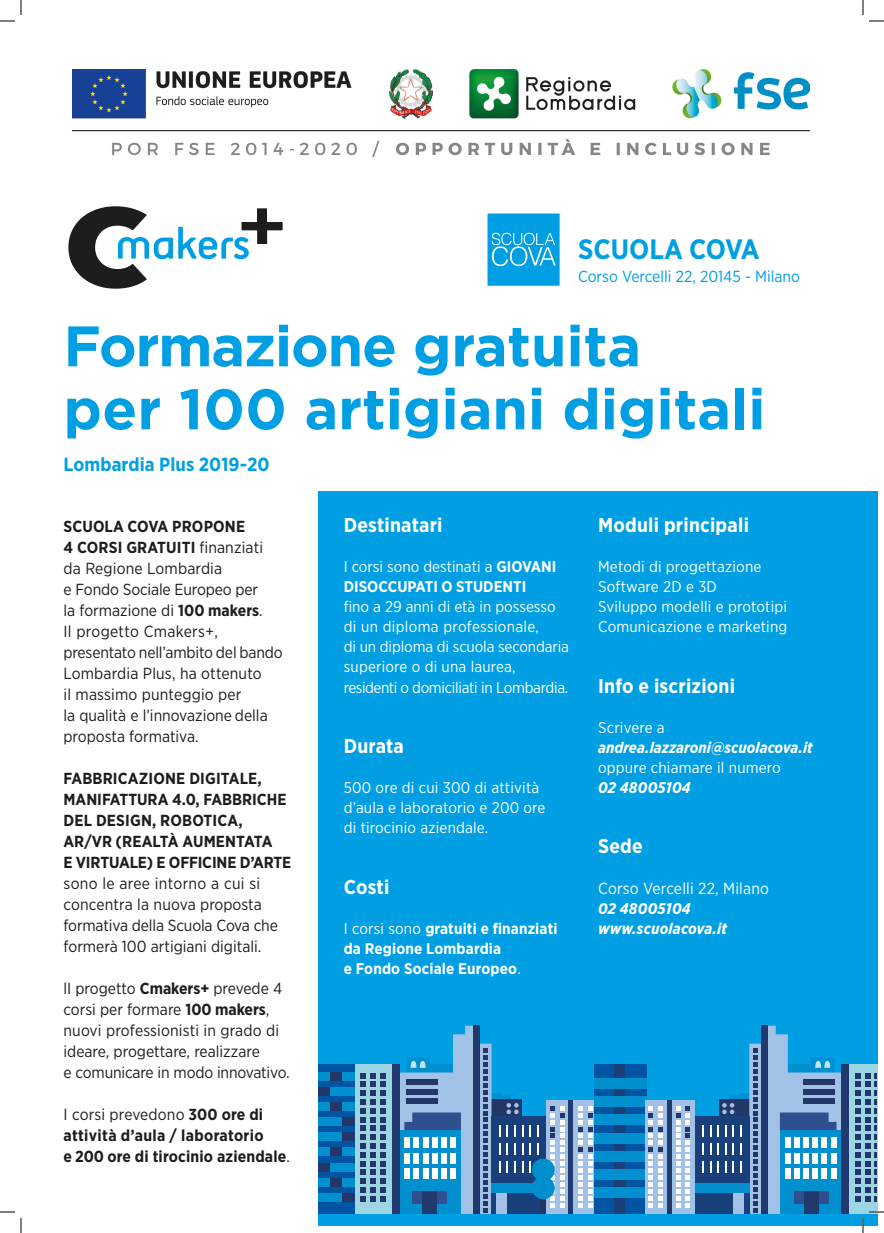
<style>
.page{position:relative;width:884px;height:1233px;background:#fff}
.page>*{position:absolute;margin:0;border:0;box-sizing:border-box;transform-origin:0 0}
.t1{font:700 57px "Gotham";color:#009fe3}
.t2{font:700 57px "Gotham";letter-spacing:-.02em;color:#009fe3}
.t3{font:700 28px "Gotham Narrow";color:#009fe3}
.t4{font:700 20px "Gotham Narrow";letter-spacing:.01em;color:#fff}
.t5{font:700 19px "Gotham Narrow";letter-spacing:.005em;color:#009fe3}
.t6{font:16px/21px "Gotham Narrow";color:#1d1d1b}
.t7{font:700 16px/21px "Gotham Narrow";letter-spacing:.01em;color:#1d1d1b}
.t8{font:16px "Gotham Narrow";color:#009fe3}
.t9{font:16px "Gotham Narrow";letter-spacing:.01em;color:#fff}
.t10{font:15.5px/20.1px "Gotham Narrow";letter-spacing:.01em;color:#fff}
.t11{font:700 15.5px "Gotham Narrow";letter-spacing:.01em;color:#fff}
.t12{font:italic 700 15.5px "Gotham Narrow";color:#fff}
.s1{font-weight:700}
.s2{font-weight:400}
.s3{font-weight:400;font-size:15.5px}
</style>
<div class="page">
<div style="left:318px;top:491px;width:559px;height:735px;background:#009fe3"></div>
<svg style="left:68px;top:206px;width:215px;height:83px"></svg>
<div style="left:487px;top:213px;width:73px;height:73px;background:#009fe3"></div>
<svg style="left:492px;top:233px;width:64px;height:33px"></svg>
<div style="left:491px;top:1116px;width:55px;height:98px;background:#19407b"></div>
<div style="left:546px;top:1100px;width:50px;height:114px;background:#a2c1e7"></div>
<div style="left:318px;top:1064px;width:37px;height:150px;background:#0055a3"></div>
<div style="left:392px;top:1064px;width:7px;height:150px;background:#203a70"></div>
<div style="left:568px;top:1100px;width:5px;height:114px;background:#203a70"></div>
<div style="left:355px;top:1064px;width:37px;height:150px;background:#9cd5e4"></div>
<div style="left:318px;top:1072px;width:12px;height:9px;background:#008fcf"></div>
<div style="left:330px;top:1072px;width:13px;height:9px;background:#233668"></div>
<div style="left:342px;top:1072px;width:13px;height:9px;background:#008fcf"></div>
<div style="left:318px;top:1087px;width:12px;height:9px;background:#233668"></div>
<div style="left:330px;top:1087px;width:13px;height:9px;background:#008fcf"></div>
<div style="left:342px;top:1087px;width:13px;height:9px;background:#008fcf"></div>
<div style="left:318px;top:1102px;width:12px;height:9px;background:#008fcf"></div>
<div style="left:330px;top:1102px;width:13px;height:9px;background:#233668"></div>
<div style="left:342px;top:1102px;width:13px;height:9px;background:#008fcf"></div>
<div style="left:318px;top:1117px;width:12px;height:9px;background:#008fcf"></div>
<div style="left:330px;top:1117px;width:13px;height:9px;background:#008fcf"></div>
<div style="left:342px;top:1117px;width:13px;height:9px;background:#233668"></div>
<div style="left:318px;top:1132px;width:12px;height:9px;background:#008fcf"></div>
<div style="left:330px;top:1132px;width:13px;height:9px;background:#008fcf"></div>
<div style="left:342px;top:1132px;width:13px;height:9px;background:#233668"></div>
<div style="left:318px;top:1147px;width:12px;height:9px;background:#008fcf"></div>
<div style="left:330px;top:1147px;width:13px;height:9px;background:#233668"></div>
<div style="left:342px;top:1147px;width:13px;height:9px;background:#008fcf"></div>
<div style="left:318px;top:1162px;width:12px;height:9px;background:#233668"></div>
<div style="left:330px;top:1162px;width:13px;height:9px;background:#008fcf"></div>
<div style="left:342px;top:1162px;width:13px;height:9px;background:#008fcf"></div>
<div style="left:318px;top:1177px;width:12px;height:9px;background:#008fcf"></div>
<div style="left:330px;top:1177px;width:13px;height:9px;background:#233668"></div>
<div style="left:342px;top:1177px;width:13px;height:9px;background:#008fcf"></div>
<div style="left:318px;top:1192px;width:12px;height:9px;background:#008fcf"></div>
<div style="left:330px;top:1192px;width:13px;height:9px;background:#008fcf"></div>
<div style="left:342px;top:1192px;width:13px;height:9px;background:#233668"></div>
<svg style="left:360px;top:1073px;width:26px;height:128px"></svg>
<svg style="left:551px;top:1106px;width:13px;height:101px"></svg>
<svg style="left:537px;top:1125px;width:2px;height:11px"></svg>
<svg style="left:537px;top:1143px;width:2px;height:11px"></svg>
<svg style="left:399px;top:1025px;width:132px;height:189px"></svg>
<div style="left:496px;top:1192px;width:11px;height:22px;background:#a2c1e7"></div>
<div style="left:491px;top:1183px;width:55px;height:10px;background:#008fcf"></div>
<div style="left:541px;top:1191px;width:5px;height:23px;background:#233668"></div>
<div style="left:532px;top:1158px;width:23px;height:23px;background:#008fcf;border-radius:50%"></div>
<div style="left:532px;top:1176px;width:23px;height:23px;background:#008fcf;border-radius:50%"></div>
<div style="left:596px;top:1078px;width:50px;height:10px;background:#008fcf"></div>
<div style="left:596px;top:1096px;width:50px;height:11px;background:#008fcf"></div>
<svg style="left:578px;top:1106px;width:15px;height:101px"></svg>
<div style="left:594px;top:1064px;width:51px;height:150px;background:#0055a3"></div>
<div style="left:614px;top:1064px;width:11px;height:150px;background:#19407b"></div>
<div style="left:695px;top:1116px;width:54px;height:98px;background:#19407b"></div>
<div style="left:645px;top:1100px;width:50px;height:114px;background:#a2c1e7"></div>
<div style="left:841px;top:1064px;width:8px;height:150px;background:#203a70"></div>
<div style="left:667px;top:1100px;width:5px;height:114px;background:#203a70"></div>
<div style="left:849px;top:1064px;width:28px;height:150px;background:#9cd5e4"></div>
<svg style="left:855px;top:1073px;width:22px;height:128px"></svg>
<svg style="left:644px;top:1106px;width:18px;height:101px"></svg>
<svg style="left:676px;top:1106px;width:14px;height:101px"></svg>
<svg style="left:702px;top:1125px;width:2px;height:11px"></svg>
<svg style="left:702px;top:1143px;width:2px;height:11px"></svg>
<svg style="left:717px;top:1025px;width:124px;height:189px"></svg>
<svg style="left:702px;top:1161px;width:2px;height:11px"></svg>
<div style="left:733px;top:1192px;width:11px;height:22px;background:#a2c1e7"></div>
<div style="left:695px;top:1183px;width:54px;height:10px;background:#008fcf"></div>
<div style="left:594px;top:1078px;width:51px;height:10px;background:#008fcf"></div>
<div style="left:594px;top:1096px;width:51px;height:11px;background:#008fcf"></div>
<div style="left:594px;top:1114px;width:51px;height:11px;background:#008fcf"></div>
<div style="left:594px;top:1132px;width:51px;height:11px;background:#008fcf"></div>
<div style="left:594px;top:1151px;width:51px;height:10px;background:#008fcf"></div>
<div style="left:594px;top:1169px;width:51px;height:10px;background:#008fcf"></div>
<div style="left:594px;top:1187px;width:51px;height:10px;background:#008fcf"></div>
<img style="left:72px;top:69px;width:737px;height:88px">
<svg style="left:0;top:1211px;width:15px;height:1px"></svg>
<svg style="left:869px;top:1211px;width:15px;height:1px"></svg>
<svg style="left:0;top:0;width:22px;height:22px"></svg>
<svg style="left:20px;top:1218px;width:2px;height:15px"></svg>
<svg style="left:862px;top:0;width:22px;height:22px"></svg>
<svg style="left:862px;top:1218px;width:2px;height:15px"></svg>
<p class="t3" style="left:578px;top:231px;width:183px">SCUOLA COVA</p>
<p class="t8" style="left:578px;top:267px;width:223px">Corso Vercelli 22, 20145 - Milano</p>
<p class="t2" style="left:64px;top:308px;width:579px">Formazione gratuita</p>
<p class="t1" style="left:64px;top:371px;width:703px">per 100 artigiani digitali</p>
<p class="t5" style="left:64px;top:452px;width:207px">Lombardia Plus 2019-20</p>
<p class="t7" style="left:64px;top:516px;width:183px">SCUOLA COVA PROPONE</p>
<p class="t6" style="left:64px;top:536px;width:221px"><span class="s1">4 CORSI GRATUITI</span> finanziati da Regione Lombardia<br>e Fondo Sociale Europeo per<br>la formazione di <span class="s1">100 makers</span>.<br>Il progetto Cmakers+, presentato nell’ambito del bando<br>Lombardia Plus, ha ottenuto<br>il massimo punteggio per<br>la qualità e l’innovazione della proposta formativa.</p>
<p class="t7" style="left:64px;top:768px;width:229px">FABBRICAZIONE DIGITALE,<br>MANIFATTURA 4.0, FABBRICHE<br>DEL DESIGN, ROBOTICA,<br>AR/VR (REALTÀ AUMENTATA<br>E VIRTUALE) E OFFICINE D’ARTE <span class="s2">sono le aree intorno a cui si concentra la nuova proposta formativa della Scuola Cova che formerà 100 artigiani digitali.</span></p>
<p class="t6" style="left:64px;top:977px;width:228px">lI progetto <span class="s1">Cmakers+</span> prevede 4 corsi per formare <span class="s1">100 makers</span>, nuovi professionisti in grado di ideare, progettare, realizzare<br>e comunicare in modo innovativo.</p>
<p class="t7" style="left:64px;top:1104px;width:228px"><span class="s2">I corsi prevedono</span> 300 ore di attività d’aula / laboratorio<br>e 200 ore di tirocinio aziendale<span class="s3">.</span></p>
<p class="t4" style="left:344px;top:512px;width:100px">Destinatari</p>
<p class="t10" style="left:344px;top:556px;width:227px">I corsi sono destinati a <span class="s1">GIOVANI<br>DISOCCUPATI O STUDENTI<br></span>fino a 29 anni di età in possesso di un diploma professionale,<br>di un diploma di scuola secondaria superiore o di una laurea, residenti o domiciliati in Lombardia.</p>
<p class="t4" style="left:344px;top:733px;width:62px">Durata</p>
<p class="t10" style="left:344px;top:777px;width:197px">500 ore di cui 300 di attività</p>
<p class="t10" style="left:344px;top:797px;width:203px">d’aula e laboratorio e 200 ore</p>
<p class="t10" style="left:344px;top:817px;width:146px">di tirocinio aziendale.</p>
<p class="t4" style="left:344px;top:873px;width:47px">Costi</p>
<p class="t11" style="left:344px;top:918px;width:215px"><span class="s2">I corsi sono</span> gratuiti e finanziati</p>
<p class="t11" style="left:344px;top:938px;width:159px">da Regione Lombardia</p>
<p class="t11" style="left:344px;top:958px;width:179px">e Fondo Sociale Europeo<span class="s2">.</span></p>
<p class="t4" style="left:598px;top:512px;width:152px">Moduli principali</p>
<p class="t10" style="left:598px;top:556px;width:165px">Metodi di progettazione</p>
<p class="t10" style="left:598px;top:576px;width:120px">Software 2D e 3D</p>
<p class="t10" style="left:598px;top:596px;width:190px">Sviluppo modelli e prototipi</p>
<p class="t10" style="left:598px;top:616px;width:191px">Comunicazione e marketing</p>
<p class="t4" style="left:598px;top:672px;width:138px">Info e iscrizioni</p>
<p class="t10" style="left:598px;top:717px;width:68px">Scrivere a</p>
<p class="t12" style="left:598px;top:737px;width:216px">andrea.lazzaroni@scuolacova.it</p>
<p class="t10" style="left:598px;top:757px;width:184px">oppure chiamare il numero</p>
<p class="t12" style="left:598px;top:777px;width:94px">02 48005104</p>
<p class="t4" style="left:598px;top:833px;width:46px">Sede</p>
<p class="t9" style="left:598px;top:878px;width:172px">Corso Vercelli 22, Milano</p>
<p class="t12" style="left:598px;top:898px;width:94px">02 48005104</p>
<p class="t12" style="left:598px;top:918px;width:130px">www.scuolacova.it</p>
</div>
